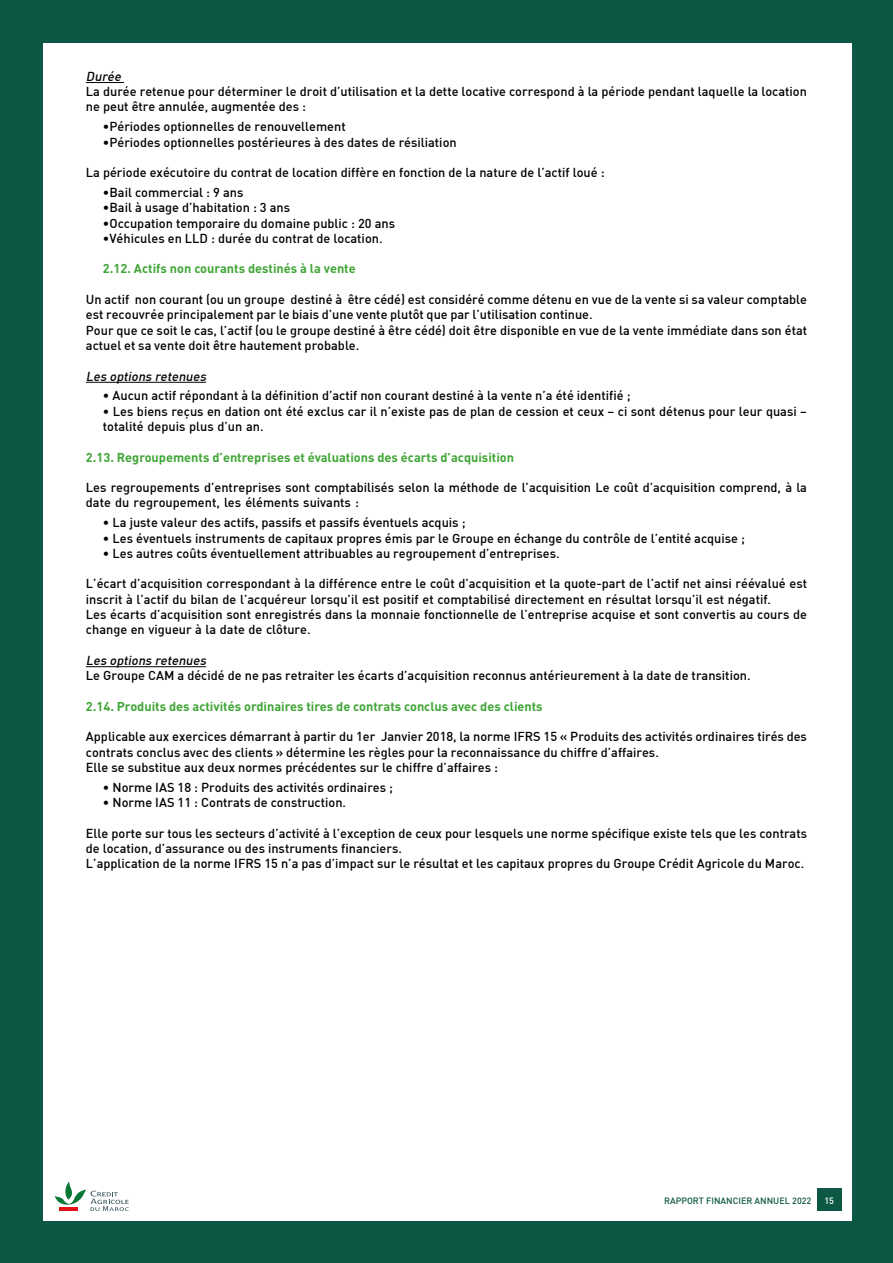
<style>
.page{position:relative;width:893px;height:1263px;background:#0d5844}
.page>*{position:absolute;margin:0;border:0;box-sizing:border-box;transform-origin:0 0}
.t1{font:500 12.75px/15.3px "DIN";color:#000}
.t2{font:700 12.75px "DIN";color:#3fa535}
.t3{font:italic 500 12.75px "DIN";color:#000}
.t4{font:500 9px "DIN";color:#0d5844}
.t5{font:500 9px "DIN";color:#fff}
</style>
<div class="page">
<div style="left:44px;top:43px;width:808px;height:1177px;background:#fff"></div>
<div style="left:817px;top:1188px;width:24px;height:23px;background:#0d5844"></div>
<svg style="left:55px;top:1181px;width:74px;height:30px"></svg>
<hr style="left:86px;top:82px;width:38px;height:1px;background:#000">
<hr style="left:86px;top:382px;width:120px;height:1px;background:#000">
<hr style="left:86px;top:666px;width:120px;height:1px;background:#000">
<p class="t3" style="left:86px;top:68px;width:39px">Durée</p>
<p class="t1" style="left:86px;top:83px;width:723px">La durée retenue pour déterminer le droit d’utilisation et la dette locative correspond à la période pendant laquelle la location ne peut être annulée, augmentée des :</p>
<p class="t1" style="left:103px;top:119px;width:244px">•Périodes optionnelles de renouvellement</p>
<p class="t1" style="left:103px;top:134px;width:355px">•Périodes optionnelles postérieures à des dates de résiliation</p>
<p class="t1" style="left:86px;top:164px;width:520px">La période exécutoire du contrat de location diffère en fonction de la nature de l’actif loué :</p>
<p class="t1" style="left:103px;top:184px;width:142px">•Bail commercial : 9 ans</p>
<p class="t1" style="left:103px;top:200px;width:189px">•Bail à usage d’habitation : 3 ans</p>
<p class="t1" style="left:103px;top:215px;width:294px">•Occupation temporaire du domaine public : 20 ans</p>
<p class="t1" style="left:103px;top:230px;width:281px">•Véhicules en LLD : durée du contrat de location.</p>
<p class="t2" style="left:103px;top:260px;width:254px">2.12. Actifs non courants destinés à la vente</p>
<p class="t1" style="left:86px;top:291px;width:723px">Un actif non courant (ou un groupe destiné à être cédé) est considéré comme détenu en vue de la vente si sa valeur comptable est recouvrée principalement par le biais d’une vente plutôt que par l’utilisation continue.<br>Pour que ce soit le cas, l’actif (ou le groupe destiné à être cédé) doit être disponible en vue de la vente immédiate dans son état actuel et sa vente doit être hautement probable.</p>
<p class="t3" style="left:86px;top:368px;width:124px">Les options retenues</p>
<p class="t1" style="left:103px;top:388px;width:529px">• Aucun actif répondant à la définition d’actif non courant destiné à la vente n’a été identifié ;</p>
<p class="t1" style="left:103px;top:403px;width:706px">• Les biens reçus en dation ont été exclus car il n’existe pas de plan de cession et ceux – ci sont détenus pour leur quasi – totalité depuis plus d’un an.</p>
<p class="t2" style="left:86px;top:449px;width:430px">2.13. Regroupements d’entreprises et évaluations des écarts d’acquisition</p>
<p class="t1" style="left:86px;top:479px;width:723px">Les regroupements d’entreprises sont comptabilisés selon la méthode de l’acquisition Le coût d’acquisition comprend, à la date du regroupement, les éléments suivants :</p>
<p class="t1" style="left:103px;top:515px;width:364px">• La juste valeur des actifs, passifs et passifs éventuels acquis ;</p>
<p class="t1" style="left:103px;top:530px;width:644px">• Les éventuels instruments de capitaux propres émis par le Groupe en échange du contrôle de l’entité acquise ;</p>
<p class="t1" style="left:103px;top:545px;width:458px">• Les autres coûts éventuellement attribuables au regroupement d’entreprises.</p>
<p class="t1" style="left:86px;top:576px;width:723px">L’écart d’acquisition correspondant à la différence entre le coût d’acquisition et la quote-part de l’actif net ainsi réévalué est inscrit à l’actif du bilan de l’acquéreur lorsqu’il est positif et comptabilisé directement en résultat lorsqu’il est négatif.<br>Les écarts d’acquisition sont enregistrés dans la monnaie fonctionnelle de l’entreprise acquise et sont convertis au cours de change en vigueur à la date de clôture.</p>
<p class="t3" style="left:86px;top:652px;width:124px">Les options retenues</p>
<p class="t1" style="left:86px;top:668px;width:666px">Le Groupe CAM a décidé de ne pas retraiter les écarts d’acquisition reconnus antérieurement à la date de transition.</p>
<p class="t2" style="left:86px;top:698px;width:458px">2.14. Produits des activités ordinaires tires de contrats conclus avec des clients</p>
<p class="t1" style="left:86px;top:729px;width:723px">Applicable aux exercices démarrant à partir du 1er Janvier 2018, la norme IFRS 15 « Produits des activités ordinaires tirés des contrats conclus avec des clients » détermine les règles pour la reconnaissance du chiffre d’affaires.<br>Elle se substitue aux deux normes précédentes sur le chiffre d’affaires :</p>
<p class="t1" style="left:103px;top:779px;width:292px">• Norme IAS 18 : Produits des activités ordinaires ;</p>
<p class="t1" style="left:103px;top:794px;width:245px">• Norme IAS 11 : Contrats de construction.</p>
<p class="t1" style="left:86px;top:825px;width:723px">Elle porte sur tous les secteurs d’activité à l’exception de ceux pour lesquels une norme spécifique existe tels que les contrats de location, d’assurance ou des instruments financiers.<br>L’application de la norme IFRS 15 n’a pas d’impact sur le résultat et les capitaux propres du Groupe Crédit Agricole du Maroc.</p>
<p class="t4" style="left:664px;top:1195px;width:149px">RAPPORT FINANCIER ANNUEL 2022</p>
<p class="t5" style="left:824px;top:1195px;width:11px">15</p>
</div>
